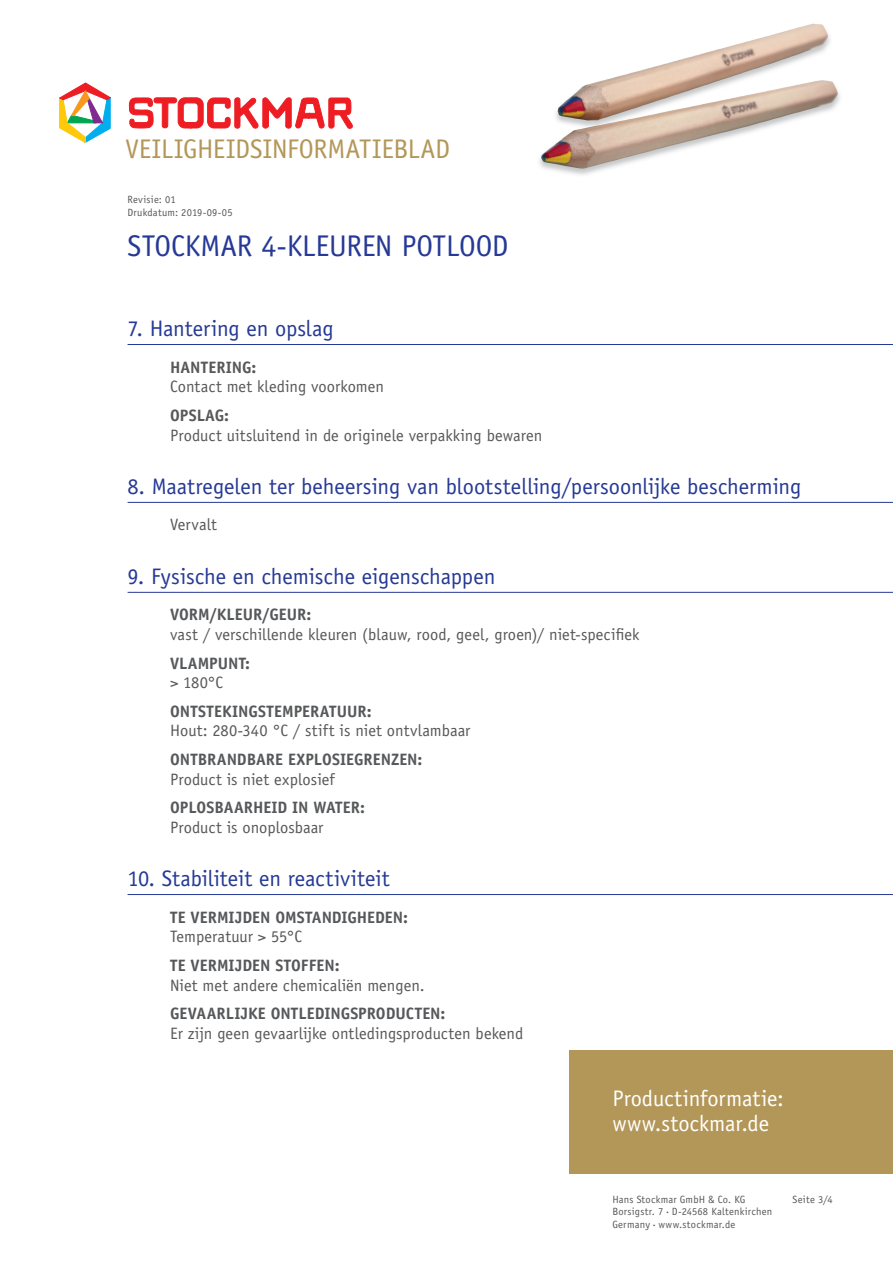
<style>
.page{position:relative;width:893px;height:1263px;background:#fff}
.page>*{position:absolute;margin:0;border:0;box-sizing:border-box;transform-origin:0 0}
.t1{font:30px "Officina Sans LT";letter-spacing:-.005em;color:#263996}
.t2{font:27px "Officina Sans LT";letter-spacing:-.01em;color:#b39758}
.t3{font:22.5px "Officina Sans LT";letter-spacing:-.005em;color:#263996}
.t4{font:22.5px/25.5px "Officina Sans LT";color:#fff}
.t5{font:16.5px "Officina Sans LT";color:#57585a}
.t6{font:700 16.5px "Officina Sans LT";color:#57585a}
.t7{font:10.5px/12.6px "Officina Sans LT";letter-spacing:.02em;color:#57585a}
.s1{font-size:4.5px}
</style>
<div class="page">
<svg style="left:129px;top:97px;width:223px;height:32px"></svg>
<svg style="left:60px;top:83px;width:50px;height:60px"></svg>
<div style="left:570px;top:1050px;width:323px;height:124px;background:#b39758"></div>
<img style="left:539px;top:23px;width:301px;height:152px">
<img style="left:558px;top:24px;width:253px;height:89px">
<hr style="left:128px;top:344px;width:765px;height:1px;background:#263996">
<hr style="left:128px;top:502px;width:765px;height:1px;background:#263996">
<hr style="left:128px;top:592px;width:765px;height:1px;background:#263996">
<hr style="left:128px;top:894px;width:765px;height:1px;background:#263996">
<h2 class="t2" style="left:125px;top:134px;width:326px">VEILIGHEIDSINFORMATIEBLAD</h2>
<p class="t7" style="left:128px;top:194px;width:107px">Revisie: 01<br>Drukdatum: 2019-09-05</p>
<h1 class="t1" style="left:128px;top:229px;width:383px">STOCKMAR 4-KLEUREN POTLOOD</h1>
<h3 class="t3" style="left:128px;top:315px;width:208px">7. Hantering en opslag</h3>
<p class="t6" style="left:170px;top:357px;width:88px">HANTERING:</p>
<p class="t5" style="left:170px;top:377px;width:215px">Contact met kleding voorkomen</p>
<p class="t6" style="left:170px;top:405px;width:61px">OPSLAG:</p>
<p class="t5" style="left:170px;top:425px;width:374px">Product uitsluitend in de originele verpakking bewaren</p>
<h3 class="t3" style="left:128px;top:473px;width:675px">8. Maatregelen ter beheersing van blootstelling/persoonlijke bescherming</h3>
<p class="t5" style="left:170px;top:515px;width:48px">Vervalt</p>
<h3 class="t3" style="left:128px;top:563px;width:369px">9. Fysische en chemische eigenschappen</h3>
<p class="t6" style="left:170px;top:604px;width:143px">VORM/KLEUR/GEUR:</p>
<p class="t5" style="left:170px;top:625px;width:471px">vast / verschillende kleuren (blauw, rood, geel, groen)/ niet-specifiek</p>
<p class="t6" style="left:170px;top:653px;width:82px">VLAMPUNT:</p>
<p class="t5" style="left:170px;top:673px;width:54px">&gt; 180°C</p>
<p class="t6" style="left:170px;top:701px;width:203px">ONTSTEKINGSTEMPERATUUR:</p>
<p class="t5" style="left:170px;top:721px;width:302px">Hout: 280-340 °C / stift is niet ontvlambaar</p>
<p class="t6" style="left:170px;top:749px;width:254px">ONTBRANDBARE EXPLOSIEGRENZEN:</p>
<p class="t5" style="left:170px;top:769px;width:166px">Product is niet explosief</p>
<p class="t6" style="left:170px;top:797px;width:197px">OPLOSBAARHEID IN WATER:</p>
<p class="t5" style="left:170px;top:817px;width:155px">Product is onoplosbaar</p>
<h3 class="t3" style="left:128px;top:865px;width:264px">10. Stabiliteit en reactiviteit</h3>
<p class="t6" style="left:170px;top:907px;width:239px">TE VERMIJDEN OMSTANDIGHEDEN:</p>
<p class="t5" style="left:170px;top:927px;width:133px">Temperatuur &gt; 55°C</p>
<p class="t6" style="left:170px;top:955px;width:171px">TE VERMIJDEN STOFFEN:</p>
<p class="t5" style="left:170px;top:975px;width:256px">Niet met andere chemicaliën mengen.</p>
<p class="t6" style="left:170px;top:1003px;width:277px">GEVAARLIJKE ONTLEDINGSPRODUCTEN:</p>
<p class="t5" style="left:170px;top:1023px;width:355px">Er zijn geen gevaarlijke ontledingsproducten bekend</p>
<h3 class="t4" style="left:612px;top:1085px;width:173px">Productinformatie: www.stockmar.de</h3>
<p class="t7" style="left:612px;top:1193px;width:161px">Hans Stockmar GmbH &amp; Co. KG<br>Borsigstr. 7 <span class="s1">•</span> D-24568 Kaltenkirchen<br>Germany <span class="s1">•</span> www.stockmar.de</p>
<p class="t7" style="left:793px;top:1193px;width:42px">Seite 3/4</p>
</div>
